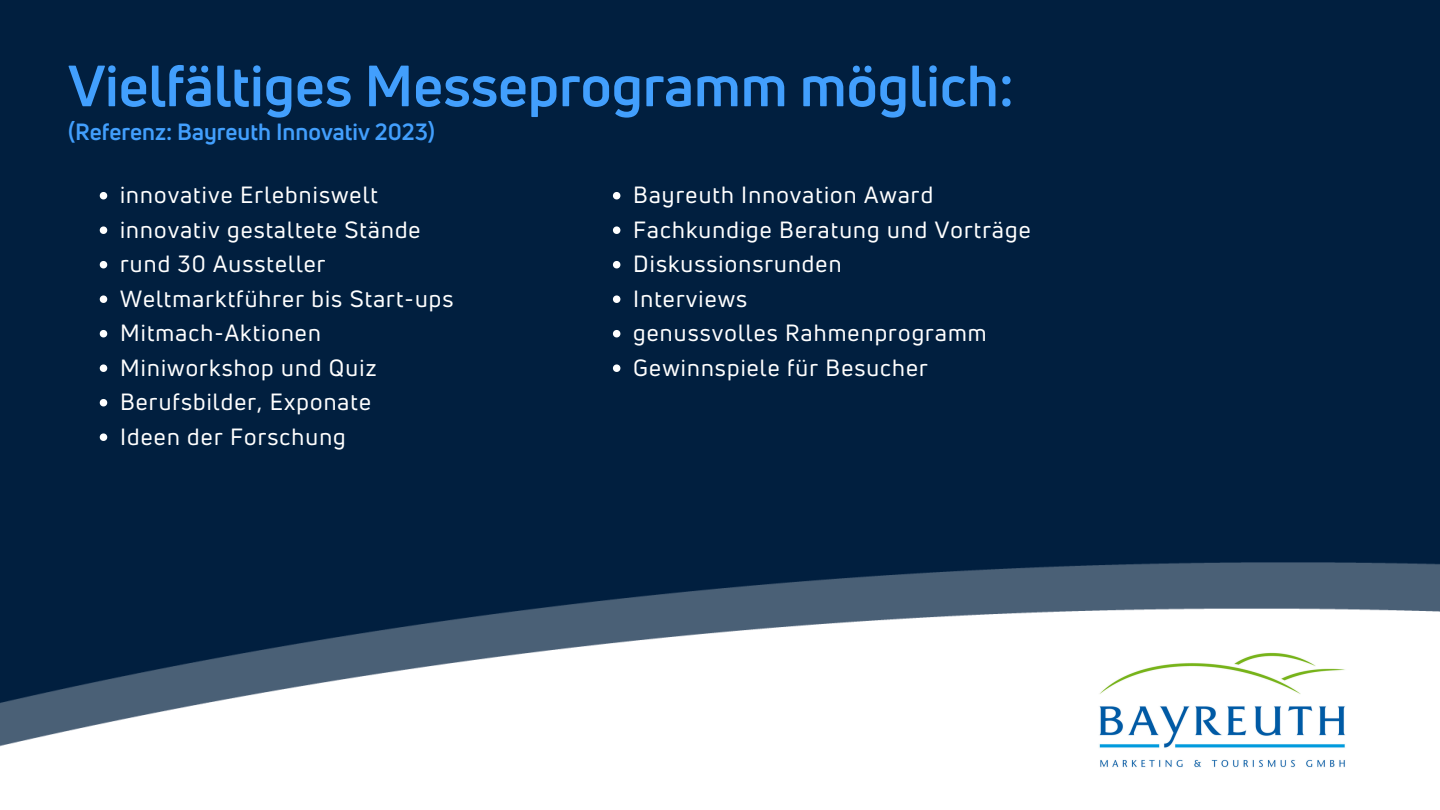
<style>
.page{position:relative;width:1440px;height:810px;background:#011f3f}
.page>*{position:absolute;margin:0;border:0;box-sizing:border-box;transform-origin:0 0}
.t1{font:700 56.8px "Uni Neue";color:#429ffd}
.t2{font:23px "Uni Neue";letter-spacing:.05em;color:#fff}
.t3{font:700 23px "Uni Neue";color:#429ffd}
</style>
<div class="page">
<svg style="left:100px;top:192px;width:7px;height:7px"></svg>
<svg style="left:100px;top:226px;width:7px;height:8px"></svg>
<svg style="left:100px;top:261px;width:7px;height:7px"></svg>
<svg style="left:100px;top:295px;width:7px;height:8px"></svg>
<svg style="left:100px;top:330px;width:7px;height:7px"></svg>
<svg style="left:100px;top:364px;width:7px;height:8px"></svg>
<svg style="left:100px;top:399px;width:7px;height:7px"></svg>
<svg style="left:100px;top:433px;width:7px;height:8px"></svg>
<svg style="left:613px;top:192px;width:7px;height:7px"></svg>
<svg style="left:613px;top:226px;width:7px;height:8px"></svg>
<svg style="left:613px;top:261px;width:7px;height:7px"></svg>
<svg style="left:613px;top:295px;width:7px;height:8px"></svg>
<svg style="left:613px;top:330px;width:7px;height:7px"></svg>
<svg style="left:613px;top:364px;width:7px;height:8px"></svg>
<img style="left:0;top:562px;width:1440px;height:248px">
<div style="left:952px;top:640px;width:445px;height:170px;background:#fff"></div>
<img style="left:1077px;top:632px;width:291px;height:136px">
<p class="t1" style="left:68px;top:47px;width:948px">Vielfältiges Messeprogramm möglich:</p>
<p class="t3" style="left:68px;top:116px;width:368px">(Referenz: Bayreuth Innovativ 2023)</p>
<h1 class="t2" style="left:120px;top:179px;width:259px">innovative Erlebniswelt</h1>
<p class="t2" style="left:120px;top:214px;width:302px">innovativ gestaltete Stände</p>
<p class="t2" style="left:120px;top:248px;width:207px">rund 30 Aussteller</p>
<p class="t2" style="left:120px;top:283px;width:335px">Weltmarktführer bis Start-ups</p>
<p class="t2" style="left:120px;top:317px;width:202px">Mitmach-Aktionen</p>
<p class="t2" style="left:120px;top:352px;width:258px">Miniworkshop und Quiz</p>
<p class="t2" style="left:120px;top:386px;width:252px">Berufsbilder, Exponate</p>
<p class="t2" style="left:120px;top:421px;width:227px">Ideen der Forschung</p>
<p class="t2" style="left:633px;top:179px;width:301px">Bayreuth Innovation Award</p>
<p class="t2" style="left:633px;top:214px;width:399px">Fachkundige Beratung und Vorträge</p>
<p class="t2" style="left:633px;top:248px;width:210px">Diskussionsrunden</p>
<p class="t2" style="left:633px;top:283px;width:115px">Interviews</p>
<p class="t2" style="left:633px;top:317px;width:355px">genussvolles Rahmenprogramm</p>
<p class="t2" style="left:633px;top:352px;width:296px">Gewinnspiele für Besucher</p>
</div>
